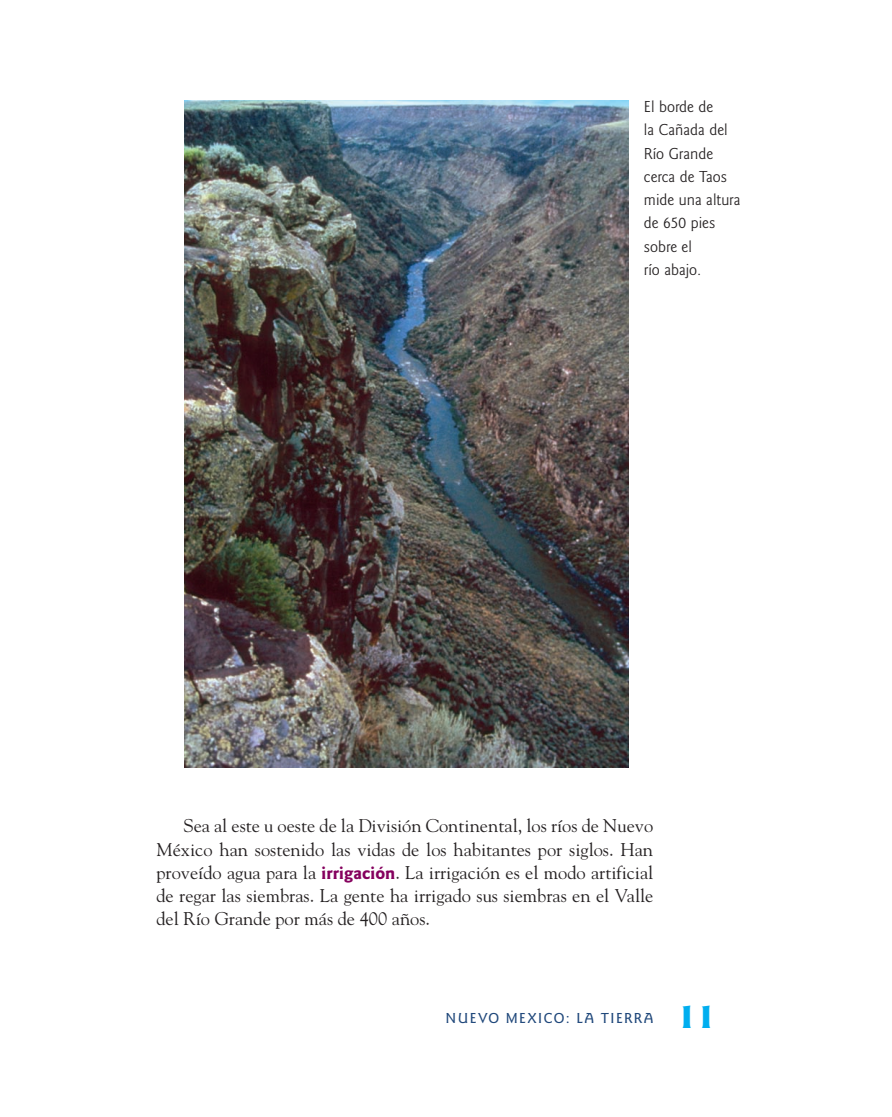
<style>
.page{position:relative;width:892px;height:1117px;background:#fff}
.page>*{position:absolute;margin:0;border:0;box-sizing:border-box;transform-origin:0 0}
.t1{font:900 36px "Goudy Sans";color:#00aeef}
.t2{font:18.3px/23.2px "Goudy";color:#231f20;text-align:justify}
.t3{font:16.5px/23.2px "Goudy Sans";color:#231f20}
.t4{font:500 15px "Goudy Sans";letter-spacing:.095em;color:#20487b}
.s1{font-family:"Goudy Sans";font-weight:700;color:#85015e}
</style>
<div class="page">
<img style="left:184px;top:100px;width:445px;height:668px">
<p class="t3" style="left:644px;top:96px;width:98px">El borde de<br>la Cañada del<br>Río Grande cerca de Taos mide una altura de 650 pies sobre el<br>río abajo.</p>
<p class="t2" style="left:156px;top:815px;width:498px;text-indent:27px">Sea al este u oeste de la División Continental, los ríos de Nuevo México han sostenido las vidas de los habitantes por siglos. Han proveído agua para la <span class="s1">irrigación</span>. La irrigación es el modo artificial de regar las siembras. La gente ha irrigado sus siembras en el Valle del Río Grande por más de 400 años.</p>
<p class="t4" style="left:445px;top:1011px;width:209px">NUEVO MEXICO: LA TIERRA</p>
<h1 class="t1" style="left:677px;top:1002px;width:40px">11</h1>
</div>
